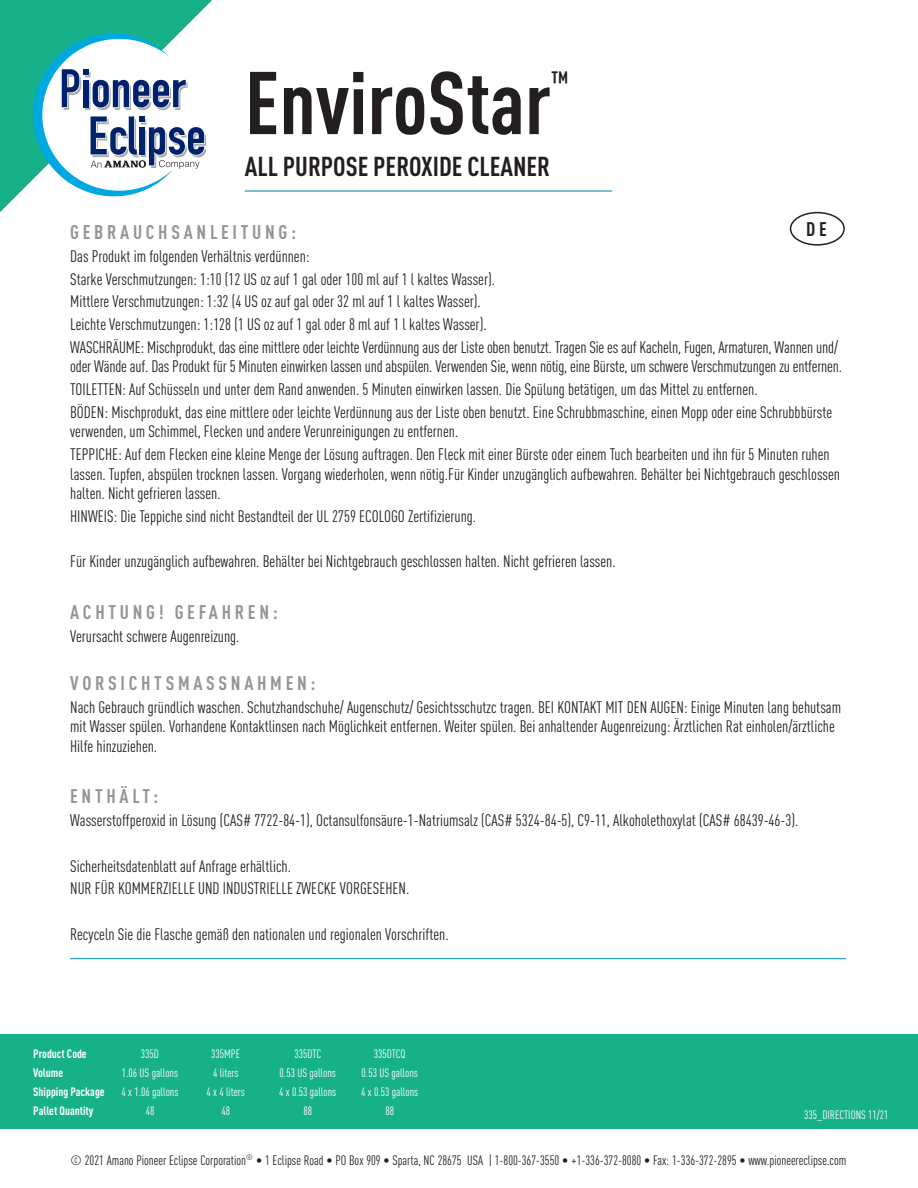
<style>
.page{position:relative;width:918px;height:1188px;background:#fff}
.page>*{position:absolute;margin:0;border:0;box-sizing:border-box;transform-origin:0 0}
.t1{font:700 87.45px "DIN Cond";color:#231f20}
.t2{font:700 27.6px "DIN Cond";color:#231f20}
.t3{font:700 27px "DIN Cond";color:#231f20}
.t4{font:700 19.5px "DIN Cond";letter-spacing:.19em;color:#939598}
.t5{font:700 19.5px "DIN Cond";color:#231f20}
.tech__info{font:16.5px/19.5px "DIN Cond";color:#231f20}
.t6{font:13.5px "DIN Cond";color:#231f20}
.tech__info-2{font:12px "DIN Cond";color:#fff}
.tech__heading{font:700 12px "DIN Cond";color:#fff}
</style>
<div class="page">
<svg style="left:0;top:0;width:212px;height:212px;fill:#17b189"></svg>
<div style="left:0;top:1034px;width:918px;height:95px;background:#17b189"></div>
<hr style="left:245px;top:191px;width:367px;height:1px;background:#0084b7">
<hr style="left:70px;top:958px;width:776px;height:1px;background:#0084b7">
<svg style="left:33px;top:33px;width:173px;height:163px"></svg>
<div style="left:790px;top:212px;width:55px;height:34px;border:2px solid #231f20;border-radius:50%"></div>
<p class="t1" style="left:245px;top:50px;width:308px">EnviroStar</p>
<p class="t2" style="left:551px;top:64px;width:19px">™</p>
<p class="t3" style="left:245px;top:150px;width:307px">ALL PURPOSE PEROXIDE CLEANER</p>
<p class="t5" style="left:806px;top:217px;width:22px">DE</p>
<p class="t4" style="left:70px;top:220px;width:227px">GEBRAUCHSANLEITUNG:</p>
<p class="tech__info" style="left:70px;top:246px;width:241px">Das Produkt im folgenden Verhältnis verdünnen:</p>
<p class="tech__info" style="left:70px;top:269px;width:426px">Starke Verschmutzungen: 1:10 (12 US oz auf 1 gal oder 100 ml auf 1 l kaltes Wasser).</p>
<p class="tech__info" style="left:70px;top:292px;width:412px">Mittlere Verschmutzungen: 1:32 (4 US oz auf gal oder 32 ml auf 1 l kaltes Wasser).</p>
<p class="tech__info" style="left:70px;top:314px;width:418px">Leichte Verschmutzungen: 1:128 (1 US oz auf 1 gal oder 8 ml auf 1 l kaltes Wasser).</p>
<p class="tech__info" style="left:70px;top:337px;width:773px">WASCHRÄUME: Mischprodukt, das eine mittlere oder leichte Verdünnung aus der Liste oben benutzt. Tragen Sie es auf Kacheln, Fugen, Armaturen, Wannen und/ oder Wände auf. Das Produkt für 5 Minuten einwirken lassen und abspülen. Verwenden Sie, wenn nötig, eine Bürste, um schwere Verschmutzungen zu entfernen.</p>
<p class="tech__info" style="left:70px;top:379px;width:689px">TOILETTEN: Auf Schüsseln und unter dem Rand anwenden. 5 Minuten einwirken lassen. Die Spülung betätigen, um das Mittel zu entfernen.</p>
<p class="tech__info" style="left:70px;top:402px;width:764px">BÖDEN: Mischprodukt, das eine mittlere oder leichte Verdünnung aus der Liste oben benutzt. Eine Schrubbmaschine, einen Mopp oder eine Schrubbbürste verwenden, um Schimmel, Flecken und andere Verunreinigungen zu entfernen.</p>
<p class="tech__info" style="left:70px;top:444px;width:771px">TEPPICHE: Auf dem Flecken eine kleine Menge der Lösung auftragen. Den Fleck mit einer Bürste oder einem Tuch bearbeiten und ihn für 5 Minuten ruhen lassen. Tupfen, abspülen trocknen lassen. Vorgang wiederholen, wenn nötig.Für Kinder unzugänglich aufbewahren. Behälter bei Nichtgebrauch geschlossen halten. Nicht gefrieren lassen.</p>
<p class="tech__info" style="left:70px;top:506px;width:408px">HINWEIS: Die Teppiche sind nicht Bestandteil der UL 2759 ECOLOGO Zertifizierung.</p>
<p class="tech__info" style="left:70px;top:552px;width:547px">Für Kinder unzugänglich aufbewahren. Behälter bei Nichtgebrauch geschlossen halten. Nicht gefrieren lassen.</p>
<p class="t4" style="left:70px;top:600px;width:209px">ACHTUNG! GEFAHREN:</p>
<p class="tech__info" style="left:70px;top:626px;width:171px">Verursacht schwere Augenreizung.</p>
<p class="t4" style="left:70px;top:671px;width:247px">VORSICHTSMASSNAHMEN:</p>
<p class="tech__info" style="left:70px;top:697px;width:772px">Nach Gebrauch gründlich waschen. Schutzhandschuhe/ Augenschutz/ Gesichtsschutzc tragen. BEI KONTAKT MIT DEN AUGEN: Einige Minuten lang behutsam mit Wasser spülen. Vorhandene Kontaktlinsen nach Möglichkeit entfernen. Weiter spülen. Bei anhaltender Augenreizung: Ärztlichen Rat einholen/ärztliche<br>Hilfe hinzuziehen.</p>
<p class="t4" style="left:70px;top:784px;width:90px">ENTHÄLT:</p>
<p class="tech__info" style="left:70px;top:810px;width:730px">Wasserstoffperoxid in Lösung (CAS# 7722-84-1), Octansulfonsäure-1-Natriumsalz (CAS# 5324-84-5), C9-11, Alkoholethoxylat (CAS# 68439-46-3).</p>
<p class="tech__info" style="left:70px;top:856px;width:222px">Sicherheitsdatenblatt auf Anfrage erhältlich.</p>
<p class="tech__info" style="left:70px;top:879px;width:341px">NUR FÜR KOMMERZIELLE UND INDUSTRIELLE ZWECKE VORGESEHEN.</p>
<p class="tech__info" style="left:70px;top:924px;width:380px">Recyceln Sie die Flasche gemäß den nationalen und regionalen Vorschriften.</p>
<p class="tech__heading" style="left:33px;top:1046px;width:55px">Product Code</p>
<p class="tech__info-2" style="left:141px;top:1046px;width:20px">335D</p>
<p class="tech__info-2" style="left:211px;top:1046px;width:30px">335MPE</p>
<p class="tech__info-2" style="left:294px;top:1046px;width:28px">335DTC</p>
<p class="tech__info-2" style="left:374px;top:1046px;width:33px">335DTCQ</p>
<p class="tech__heading" style="left:33px;top:1065px;width:31px">Volume</p>
<p class="tech__info-2" style="left:122px;top:1065px;width:58px">1.06 US gallons</p>
<p class="tech__info-2" style="left:213px;top:1065px;width:27px">4 liters</p>
<p class="tech__info-2" style="left:280px;top:1065px;width:58px">0.53 US gallons</p>
<p class="tech__info-2" style="left:362px;top:1065px;width:58px">0.53 US gallons</p>
<p class="tech__heading" style="left:33px;top:1084px;width:73px">Shipping Package</p>
<p class="tech__info-2" style="left:122px;top:1084px;width:58px">4 x 1.06 gallons</p>
<p class="tech__info-2" style="left:207px;top:1084px;width:40px">4 x 4 liters</p>
<p class="tech__info-2" style="left:279px;top:1084px;width:58px">4 x 0.53 gallons</p>
<p class="tech__info-2" style="left:361px;top:1084px;width:58px">4 x 0.53 gallons</p>
<p class="tech__heading" style="left:33px;top:1103px;width:62px">Pallet Quantity</p>
<p class="tech__info-2" style="left:146px;top:1103px;width:10px">48</p>
<p class="tech__info-2" style="left:221px;top:1103px;width:10px">48</p>
<p class="tech__info-2" style="left:303px;top:1103px;width:10px">88</p>
<p class="tech__info-2" style="left:385px;top:1103px;width:10px">88</p>
<p class="tech__info-2" style="left:804px;top:1108px;width:86px">335_DIRECTIONS 11/21</p>
<p class="t6" style="left:71px;top:1152px;width:777px">© 2021 Amano Pioneer Eclipse Corporation<sup>®</sup> • 1 Eclipse Road • PO Box 909 • Sparta, NC 28675 USA | 1-800-367-3550 • +1-336-372-8080 • Fax: 1-336-372-2895 • www.pioneereclipse.com</p>
</div>
